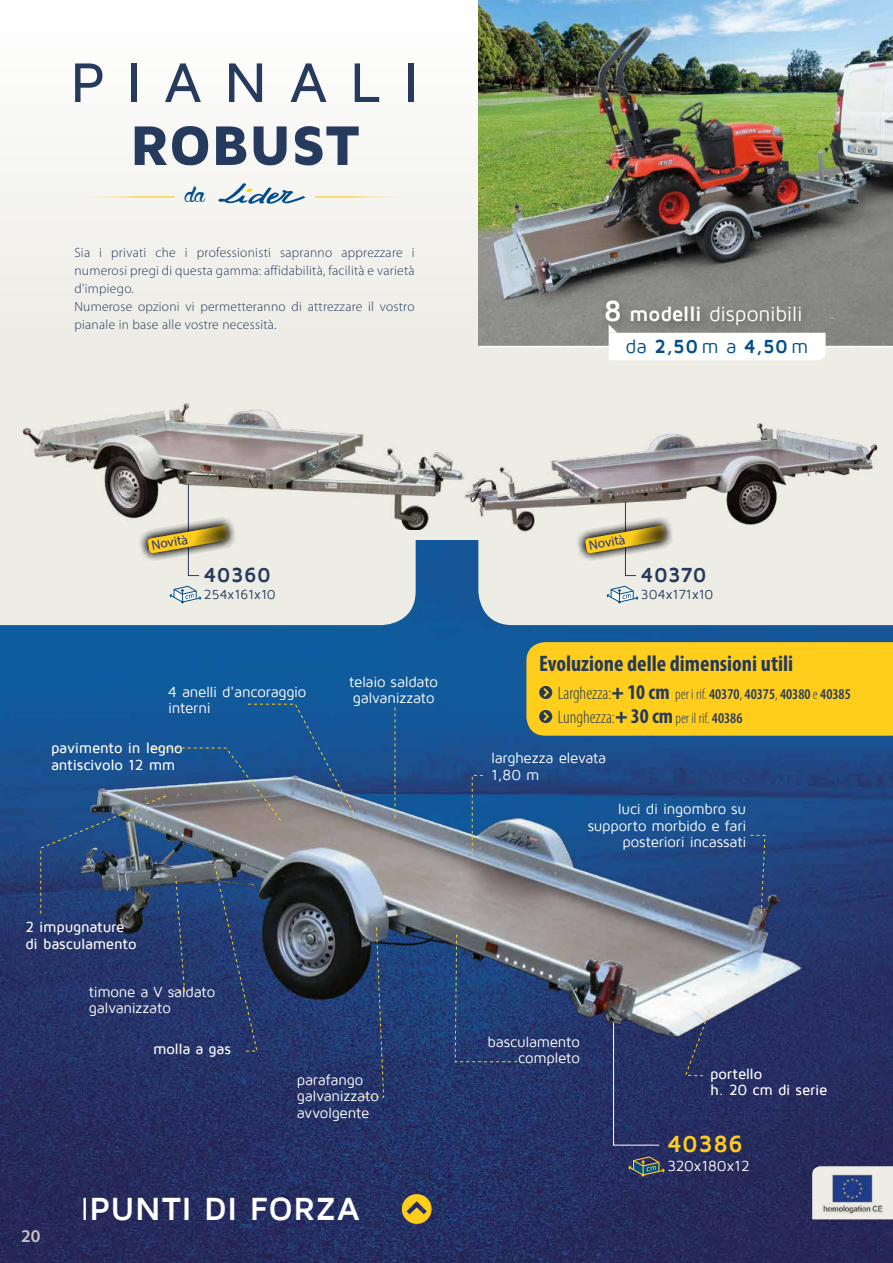
<style>
.page{position:relative;width:893px;height:1263px;background:#edece5}
.page>*{position:absolute;margin:0;border:0;box-sizing:border-box;transform-origin:0 0}
.t1{font:500 57.75px "Maven Pro";letter-spacing:.38em;color:#253a5c}
.t2{font:900 57.75px "Maven Pro";letter-spacing:-.01em;color:#253a5c}
.t3{font:300 37.5px "Wolfinthe City";color:#004d8c}
.t4{font:700 33px "Maven Pro";letter-spacing:.02em;color:#fff}
.t5{font:700 24px "Maven Pro";letter-spacing:.02em;color:#ffcd1c}
.t6{font:700 condensed 22.5px "Myriad Pro";color:#253a5c}
.t7{font:21px "Maven Pro";letter-spacing:-.015em;color:#fff}
.t8{font:700 21px "Maven Pro";letter-spacing:.02em;color:#253a5c}
.t9{font:700 19.5px "Maven Pro";color:#004d8c}
.t10{font:300 condensed 18px "Myriad Pro";color:#253a5c}
.t11{font:600 18px "Myriad Pro";color:#c7c4c3}
.t12{font:15px/16.5px "Maven Pro";letter-spacing:-.015em;color:#fff}
.t13{font:500 15px/16.5px "Maven Pro";letter-spacing:-.015em;color:#fff}
.t14{font:600 condensed 15px "Myriad Pro";color:#253a5c}
.t15{font:300 13.5px/18px "Myriad Pro";letter-spacing:.02em;color:#253a5c}
.t16{font:13.5px "Maven Pro";color:#253a5c}
.t17{font:13.5px "Myriad Pro";color:#283583}
.s1{font-weight:700;font-size:30px}
.s2{font-weight:700}
.s3{font-weight:400}
.s4{font-weight:300;font-size:18px}
.s5{font-weight:900;font-stretch:normal;font-size:21px}
.s6{font-weight:700;font-size:21px}
.s7{font-weight:300}
.s8{font-size:15px}
.s9{font-weight:600;font-size:15px}
</style>
<div class="page">
<div style="left:0;top:0;width:893px;height:346px;background:linear-gradient(to bottom,#fff,#edece5)"></div>
<img style="left:478px;top:0;width:415px;height:346px">
<img style="left:0;top:540px;width:893px;height:723px">
<svg style="left:478px;top:540px;width:415px;height:85px"></svg>
<svg style="left:0;top:540px;width:416px;height:85px"></svg>
<svg style="left:218px;top:183px;width:88px;height:21px"></svg>
<hr style="left:315px;top:196px;width:100px;height:2px;background:#ffcd1c">
<hr style="left:74px;top:196px;width:100px;height:2px;background:#ffcd1c">
<svg style="left:402px;top:1194px;width:30px;height:30px"></svg>
<hr style="left:478px;top:346px;width:415px;height:1px;background:#fff">
<div style="left:600px;top:295px;width:213px;height:41px;background:#848580"></div>
<svg style="left:609px;top:324px;width:217px;height:36px"></svg>
<svg style="left:812px;top:1166px;width:81px;height:53px"></svg>
<img style="left:818px;top:1172px;width:69px;height:44px">
<img style="left:74px;top:726px;width:735px;height:349px">
<svg style="left:613px;top:1022px;width:47px;height:124px;background:#2d3869"></svg>
<svg style="left:628px;top:1156px;width:37px;height:20px"></svg>
<svg style="left:363px;top:925px;width:21px;height:173px;background:#2d426d"></svg>
<svg style="left:395px;top:707px;width:1px;height:113px"></svg>
<svg style="left:750px;top:835px;width:16px;height:80px"></svg>
<svg style="left:471px;top:775px;width:13px;height:76px"></svg>
<svg style="left:685px;top:1009px;width:26px;height:67px"></svg>
<svg style="left:454px;top:933px;width:64px;height:129px;background:#324a76"></svg>
<svg style="left:40px;top:703px;width:316px;height:349px;background:#365079"></svg>
<svg style="left:170px;top:586px;width:31px;height:17px"></svg>
<svg style="left:607px;top:586px;width:31px;height:17px"></svg>
<img style="left:22px;top:403px;width:443px;height:127px">
<img style="left:465px;top:423px;width:414px;height:125px">
<svg style="left:136px;top:480px;width:104px;height:96px"></svg>
<svg style="left:574px;top:497px;width:103px;height:79px"></svg>
<div style="left:526px;top:642px;width:367px;height:94px;background:#ffcd1c"></div>
<h1 class="t1" style="left:70px;top:52px;width:350px">PIANALI</h1>
<h1 class="t2" style="left:130px;top:114px;width:231px">ROBUST</h1>
<h2 class="t3" style="left:185px;top:168px;width:22px">da</h2>
<p class="t15" style="left:74px;top:243px;width:342px">Sia i privati che i professionisti sapranno apprezzare i numerosi pregi di questa gamma: affidabilità, facilità e varietà d'impiego.<br>Numerose opzioni vi permetteranno di attrezzare il vostro pianale in base alle vostre necessità.</p>
<h3 class="t7" style="left:604px;top:303px;width:200px"><span class="s1">8</span> <span class="s2">modelli</span> disponibili</h3>
<h3 class="t9" style="left:625px;top:336px;width:185px"><span class="s3">da</span> 2,50 <span class="s3">m a</span> 4,50 <span class="s3">m</span></h3>
<p class="t17" style="left:150px;top:537px;width:38px;rotate:-10deg">Novità</p>
<p class="t17" style="left:587px;top:537px;width:38px;rotate:-10deg">Novità</p>
<h3 class="t8" style="left:204px;top:564px;width:69px">40360</h3>
<p class="t16" style="left:204px;top:587px;width:73px">254x161x10</p>
<h3 class="t8" style="left:641px;top:564px;width:67px">40370</h3>
<p class="t16" style="left:641px;top:587px;width:74px">304x171x10</p>
<h3 class="t6" style="left:539px;top:649px;width:255px">Evoluzione delle dimensioni utili</h3>
<p class="t14" style="left:558px;top:685px;width:294px"><span class="s4">Larghezza:</span><span class="s5">+</span> <span class="s6">10 cm</span> <span class="s7">per i rif.</span> 40370<span class="s7">,</span> 40375<span class="s7">,</span> 40380 <span class="s7">e</span> 40385</p>
<p class="t10" style="left:558px;top:707px;width:186px">Lunghezza:<span class="s5">+</span> <span class="s6">30 cm</span> <span class="s8">per il rif.</span> <span class="s9">40386</span></p>
<p class="t12" style="left:349px;top:674px;width:90px">telaio saldato galvanizzato</p>
<p class="t12" style="left:168px;top:684px;width:140px">4 anelli d'ancoraggio interni</p>
<p class="t13" style="left:51px;top:740px;width:133px">pavimento in legno antiscivolo 12 mm</p>
<p class="t12" style="left:491px;top:750px;width:117px">larghezza elevata<br>1,80 m</p>
<p class="t13" style="left:26px;top:919px;width:113px">2 impugnature di basculamento</p>
<p class="t12" style="left:89px;top:983px;width:128px">timone a V saldato galvanizzato</p>
<p class="t13" style="left:153px;top:1041px;width:79px">molla a gas</p>
<p class="t12" style="left:297px;top:1072px;width:83px">parafango galvanizzato avvolgente</p>
<p class="t11" style="left:21px;top:1224px;width:21px">20</p>
<h3 class="t4" style="left:81px;top:1192px;width:281px"><span class="s3">I</span>PUNTI DI FORZA</h3>
<p class="t12" style="left:588px;top:801px;width:160px;text-align:right">luci di ingombro su supporto morbido e fari posteriori incassati</p>
<p class="t12" style="left:488px;top:1034px;width:94px;text-align:right">basculamento completo</p>
<p class="t13" style="left:710px;top:1065px;width:119px">portello<br>h. 20 cm di serie</p>
<h3 class="t5" style="left:667px;top:1131px;width:77px">40386</h3>
<p class="t12" style="left:667px;top:1158px;width:84px">320x180x12</p>
</div>
